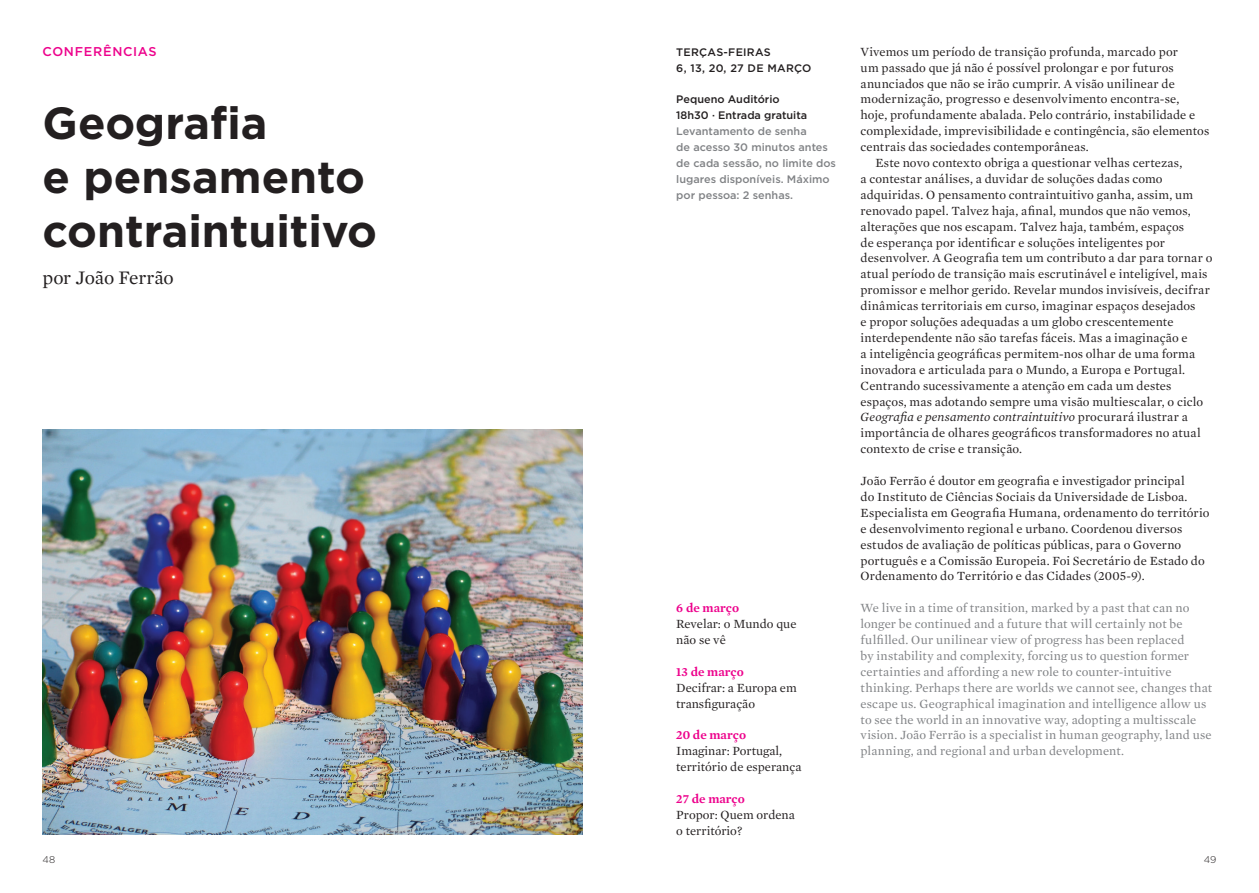
<style>
.page{position:relative;width:1259px;height:893px;background:#fff}
.page>*{position:absolute;margin:0;border:0;box-sizing:border-box;transform-origin:0 0}
.t1{font:700 45px/54px "Gotham";letter-spacing:-.005em;color:#231f20}
.t2{font:19.5px "Mercury Text G1 Roman";letter-spacing:-.01em;color:#231f20}
.t3{font:12.75px/15.9px "Mercury Text G1 Roman";letter-spacing:.005em;color:#231f20}
.t4{font:12.75px/15.9px "Mercury Text G1 Roman";letter-spacing:.01em;color:#808285}
.t5{font:italic 12.75px "Mercury Text G1";letter-spacing:.01em;color:#231f20}
.t6{font:600 12.75px "Mercury Text G1";color:#ed028c}
.t7{font:500 12.75px "Gotham";letter-spacing:.055em;color:#ed028c}
.t8{font:500 10.8px/15.9px "Gotham";color:#808285}
.t9{font:500 10.8px/15.9px "Gotham";color:#231f20}
.t10{font:500 10.8px/15.9px "Gotham";letter-spacing:.025em;color:#231f20}
.t11{font:300 9.75px "Gotham";color:#231f20}
.s1{font-family:"Mercury Text G1 Roman";font-style:normal}
</style>
<div class="page">
<img style="left:43px;top:430px;width:540px;height:405px">
<p class="t7" style="left:43px;top:43px;width:116px">CONFERÊNCIAS</p>
<h1 class="t1" style="left:43px;top:96px;width:336px">Geografia<br>e pensamento contraintuitivo</h1>
<h2 class="t2" style="left:43px;top:265px;width:133px">por João Ferrão</h2>
<p class="t10" style="left:676px;top:44px;width:137px">TERÇAS-FEIRAS<br>6, 13, 20, 27 DE MARÇO</p>
<p class="t9" style="left:676px;top:91px;width:132px">Pequeno Auditório<br>18h30 · Entrada gratuita</p>
<p class="t8" style="left:676px;top:123px;width:161px">Levantamento de senha<br>de acesso 30 minutos antes de cada sessão, no limite dos lugares disponíveis. Máximo por pessoa: 2 senhas.</p>
<p class="t6" style="left:676px;top:600px;width:64px">6 de março</p>
<p class="t3" style="left:676px;top:616px;width:122px">Revelar: o Mundo que não se vê</p>
<p class="t6" style="left:676px;top:664px;width:69px">13 de março</p>
<p class="t3" style="left:676px;top:680px;width:122px">Decifrar: a Europa em transfiguração</p>
<p class="t6" style="left:676px;top:727px;width:71px">20 de março</p>
<p class="t3" style="left:676px;top:743px;width:127px">Imaginar: Portugal, território de esperança</p>
<p class="t6" style="left:676px;top:791px;width:70px">27 de março</p>
<p class="t3" style="left:676px;top:807px;width:120px">Propor: Quem ordena o território?</p>
<p class="t3" style="left:860px;top:44px;width:319px">Vivemos um período de transição profunda, marcado por</p>
<p class="t3" style="left:860px;top:59px;width:315px">um passado que já não é possível prolongar e por futuros</p>
<p class="t3" style="left:860px;top:75px;width:316px">anunciados que não se irão cumprir. A visão unilinear de</p>
<p class="t3" style="left:860px;top:91px;width:320px">modernização, progresso e desenvolvimento encontra-se,</p>
<p class="t3" style="left:860px;top:107px;width:336px">hoje, profundamente abalada. Pelo contrário, instabilidade e</p>
<p class="t3" style="left:860px;top:123px;width:350px">complexidade, imprevisibilidade e contingência, são elementos</p>
<p class="t3" style="left:860px;top:139px;width:230px">centrais das sociedades contemporâneas.</p>
<p class="t3" style="left:875px;top:155px;width:308px">Este novo contexto obriga a questionar velhas certezas,</p>
<p class="t3" style="left:860px;top:171px;width:303px">a contestar análises, a duvidar de soluções dadas como</p>
<p class="t3" style="left:860px;top:187px;width:334px">adquiridas. O pensamento contraintuitivo ganha, assim, um</p>
<p class="t3" style="left:860px;top:203px;width:332px">renovado papel. Talvez haja, afinal, mundos que não vemos,</p>
<p class="t3" style="left:860px;top:218px;width:325px">alterações que nos escapam. Talvez haja, também, espaços</p>
<p class="t3" style="left:860px;top:234px;width:306px">de esperança por identificar e soluções inteligentes por</p>
<p class="t3" style="left:860px;top:250px;width:353px">desenvolver. A Geografia tem um contributo a dar para tornar o</p>
<p class="t3" style="left:860px;top:266px;width:348px">atual período de transição mais escrutinável e inteligível, mais</p>
<p class="t3" style="left:860px;top:282px;width:351px">promissor e melhor gerido. Revelar mundos invisíveis, decifrar</p>
<p class="t3" style="left:860px;top:298px;width:336px">dinâmicas territoriais em curso, imaginar espaços desejados</p>
<p class="t3" style="left:860px;top:314px;width:314px">e propor soluções adequadas a um globo crescentemente</p>
<p class="t3" style="left:860px;top:330px;width:329px">interdependente não são tarefas fáceis. Mas a imaginação e</p>
<p class="t3" style="left:860px;top:346px;width:336px">a inteligência geográficas permitem-nos olhar de uma forma</p>
<p class="t3" style="left:860px;top:362px;width:326px">inovadora e articulada para o Mundo, a Europa e Portugal.</p>
<p class="t3" style="left:860px;top:377px;width:312px">Centrando sucessivamente a atenção em cada um destes</p>
<p class="t3" style="left:860px;top:393px;width:344px">espaços, mas adotando sempre uma visão multiescalar, o ciclo</p>
<p class="t5" style="left:860px;top:410px;width:329px">Geografia e pensamento contraintuitivo <span class="s1">procurará ilustrar a</span></p>
<p class="t3" style="left:860px;top:425px;width:341px">importância de olhares geográficos transformadores no atual contexto de crise e transição.</p>
<p class="t3" style="left:860px;top:473px;width:350px">João Ferrão é doutor em geografia e investigador principal<br>do Instituto de Ciências Sociais da Universidade de Lisboa.<br>Especialista em Geografia Humana, ordenamento do território e desenvolvimento regional e urbano. Coordenou diversos estudos de avaliação de políticas públicas, para o Governo português e a Comissão Europeia. Foi Secretário de Estado do Ordenamento do Território e das Cidades (2005-9).</p>
<p class="t4" style="left:860px;top:600px;width:353px">We live in a time of transition, marked by a past that can no longer be continued and a future that will certainly not be fulfilled. Our unilinear view of progress has been replaced<br>by instability and complexity, forcing us to question former certainties and affording a new role to counter-intuitive thinking. Perhaps there are worlds we cannot see, changes that escape us. Geographical imagination and intelligence allow us to see the world in an innovative way, adopting a multisscale vision. João Ferrão is a specialist in human geography, land use planning, and regional and urban development.</p>
<p class="t11" style="left:43px;top:854px;width:14px">48</p>
<p class="t11" style="left:1203px;top:854px;width:14px">49</p>
</div>
